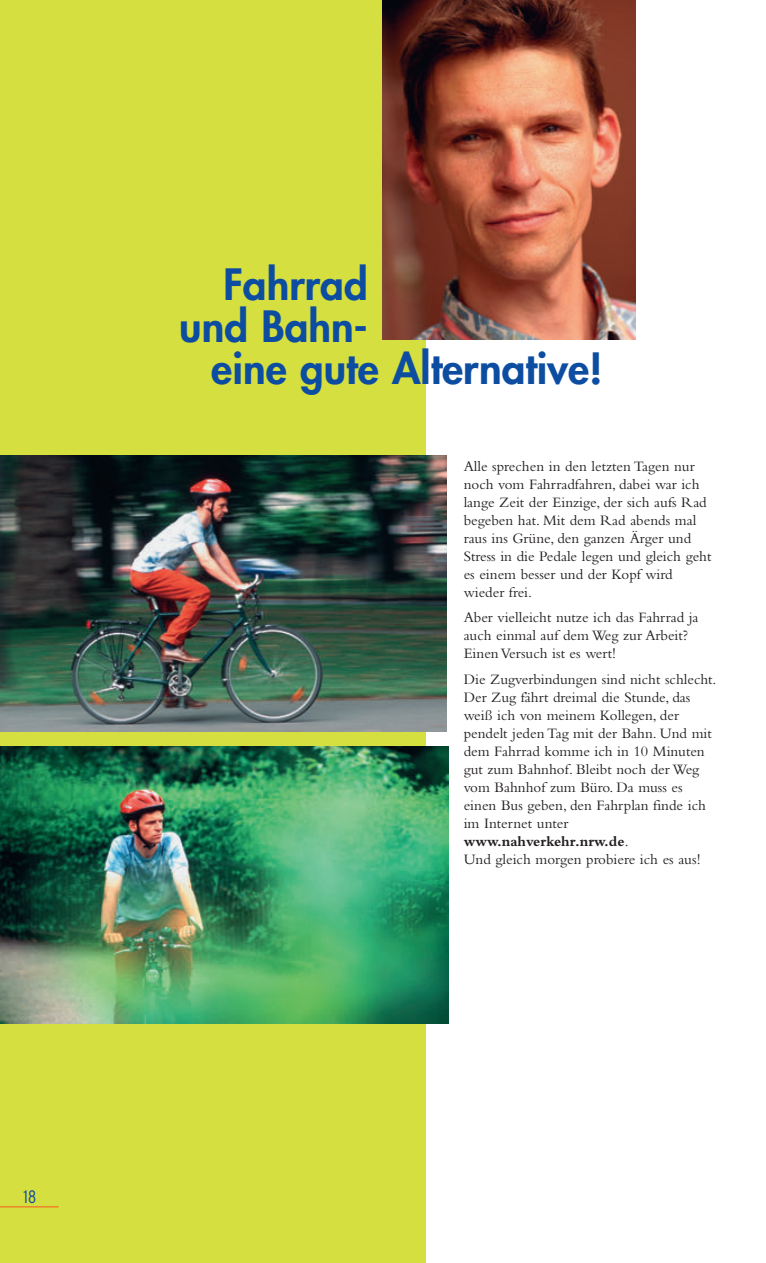
<style>
.page{position:relative;width:766px;height:1263px;background:#fff}
.page>*{position:absolute;margin:0;border:0;box-sizing:border-box;transform-origin:0 0}
.t1{font:800 42px "Futura";color:#0d4da1}
.t2{font:300 condensed 18px "Interstate";color:#0d4da1}
.t3{font:15px/18px "Bembo";color:#231f20}
.s1{font-weight:700}
</style>
<div class="page">
<div style="left:0;top:0;width:425px;height:1263px;background:#d5df3f"></div>
<hr style="left:0;top:1206px;width:59px;height:1px;background:#f36e21">
<img style="left:382px;top:0;width:253px;height:339px">
<img style="left:0;top:747px;width:448px;height:276px">
<img style="left:0;top:455px;width:446px;height:276px">
<p class="t2" style="left:24px;top:1187px;width:14px">18</p>
<h1 class="t1" style="left:223px;top:256px;width:146px">Fahrrad</h1>
<h1 class="t1" style="left:179px;top:298px;width:190px">und Bahn-</h1>
<h1 class="t1" style="left:211px;top:340px;width:393px">eine gute Alternative!</h1>
<p class="t3" style="left:463px;top:457px;width:249px">Alle sprechen in den letzten Tagen nur noch vom Fahrradfahren, dabei war ich lange Zeit der Einzige, der sich aufs Rad begeben hat. Mit dem Rad abends mal raus ins Grüne, den ganzen Ärger und Stress in die Pedale legen und gleich geht es einem besser und der Kopf wird wieder frei.</p>
<p class="t3" style="left:463px;top:608px;width:236px">Aber vielleicht nutze ich das Fahrrad ja auch einmal auf dem Weg zur Arbeit?<br>Einen Versuch ist es wert!</p>
<p class="t3" style="left:463px;top:670px;width:254px">Die Zugverbindungen sind nicht schlecht.<br>Der Zug fährt dreimal die Stunde, das weiß ich von meinem Kollegen, der pendelt jeden Tag mit der Bahn. Und mit dem Fahrrad komme ich in 10 Minuten gut zum Bahnhof. Bleibt noch der Weg vom Bahnhof zum Büro. Da muss es<br>ei nen Bus geben, den Fahrplan finde ich im Internet unter <span class="s1">www.nahverkehr.nrw.de</span>.<br>Und gleich morgen probiere ich es aus!</p>
</div>
